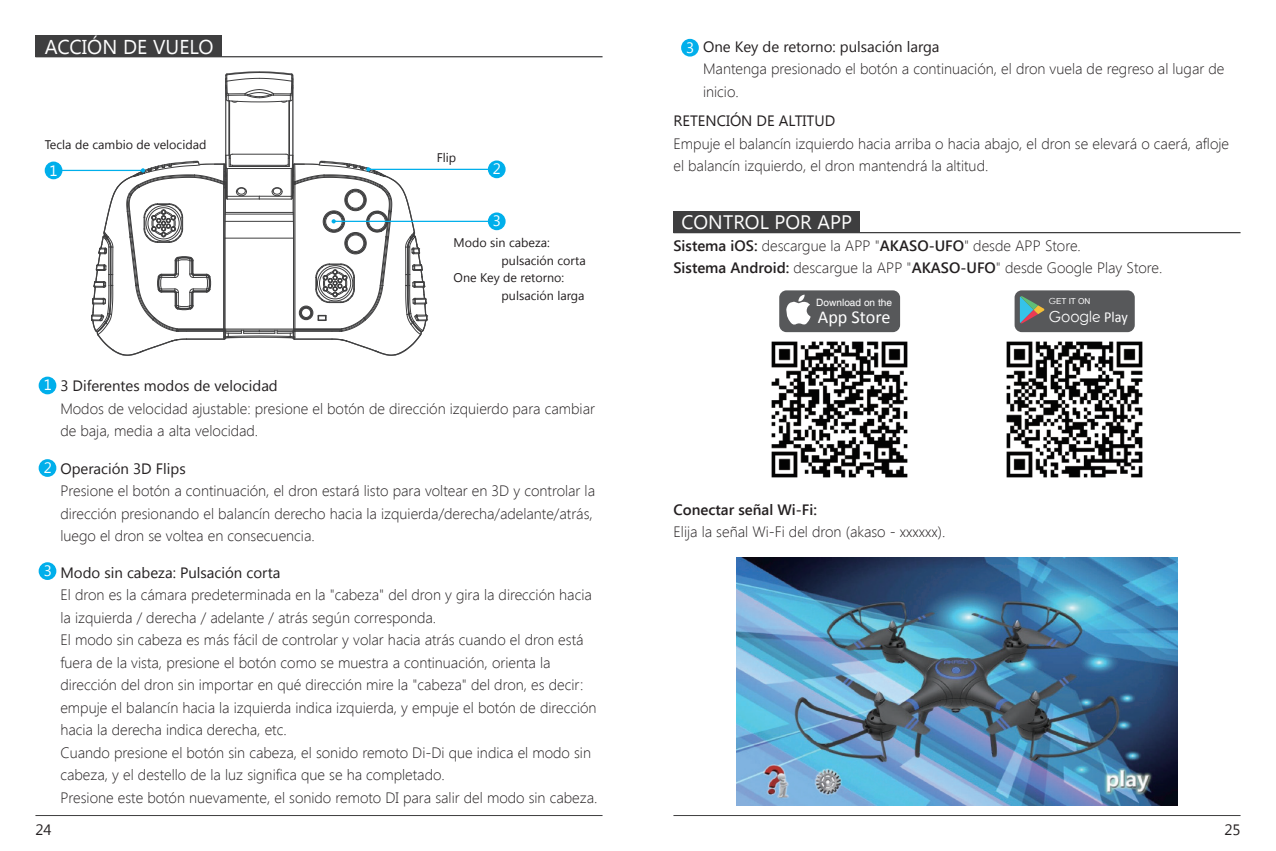
<style>
.page{position:relative;width:1276px;height:851px;background:#fff}
.page>*{position:absolute;margin:0;border:0;box-sizing:border-box;transform-origin:0 0}
.t1{font:20px "Segoe UI";letter-spacing:.005em;color:#fff}
.t2{font:19.5px "Segoe UI";letter-spacing:.005em;color:#fff}
.t3{font:18.25px "Calibri";color:#fff}
.t4{font:15.25px "Century Gothic";color:#fff;scale:.93 1}
.t5{font:300 15px/22.5px "Segoe UI";color:#231f20}
.t6{font:15px "Segoe UI";color:#fff}
.t7{font:15px "Segoe UI";color:#231f20}
.t8{font:12.5px "Segoe UI";color:#231f20}
.t9{font:10px "Helvetica";color:#fff}
.t10{font:8.25px "Arial";color:#fff}
.s1{font-weight:400}
.s2{font-weight:600}
.s3{font-family:"Century Gothic"}
.s4{font-family:"Montserrat Alternates"}
.s5{font-family:"Calibri"}
</style>
<div class="page">
<div style="left:39px;top:376px;width:17px;height:18px;background:#00afeb;border-radius:50%"></div>
<div style="left:39px;top:459px;width:17px;height:18px;background:#00afeb;border-radius:50%"></div>
<hr style="left:35px;top:56px;width:567px;height:1px;background:#3e3e3f">
<div style="left:35px;top:35px;width:187px;height:22px;background:#3e3e3f"></div>
<svg style="left:121px;top:71px;width:276px;height:285px"></svg>
<hr style="left:54px;top:170px;width:88px;height:1px;background:#00afeb">
<div style="left:45px;top:161px;width:17px;height:18px;background:#00afeb;border-radius:50%"></div>
<hr style="left:368px;top:169px;width:128px;height:1px;background:#00afeb">
<div style="left:488px;top:160px;width:17px;height:18px;background:#00afeb;border-radius:50%"></div>
<svg style="left:91px;top:154px;width:337px;height:201px"></svg>
<hr style="left:334px;top:221px;width:159px;height:1px;background:#00afeb">
<div style="left:488px;top:212px;width:17px;height:18px;background:#00afeb;border-radius:50%"></div>
<div style="left:39px;top:562px;width:17px;height:18px;background:#00afeb;border-radius:50%"></div>
<div style="left:681px;top:39px;width:18px;height:18px;background:#00afeb;border-radius:50%"></div>
<hr style="left:673px;top:232px;width:567px;height:1px;background:#3e3e3f">
<div style="left:673px;top:211px;width:187px;height:21px;background:#3e3e3f"></div>
<div style="left:779px;top:290px;width:121px;height:42px;background:#57585a;border-radius:7px"></div>
<svg style="left:786px;top:294px;width:24px;height:31px"></svg>
<div style="left:1014px;top:290px;width:120px;height:42px;background:#57585a;border-radius:7px"></div>
<svg style="left:1019px;top:296px;width:26px;height:28px"></svg>
<img style="left:1006px;top:341px;width:137px;height:137px">
<img style="left:771px;top:341px;width:137px;height:137px">
<img style="left:736px;top:557px;width:442px;height:248px">
<hr style="left:35px;top:815px;width:567px;height:1px;background:#3e3e3f">
<hr style="left:673px;top:815px;width:567px;height:1px;background:#3e3e3f">
<p class="t1" style="left:45px;top:33px;width:170px">ACCIÓN DE VUELO</p>
<p class="t8" style="left:45px;top:136px;width:163px">Tecla de cambio de velocidad</p>
<p class="t6" style="left:50px;top:160px;width:10px">1</p>
<p class="t6" style="left:493px;top:159px;width:10px">2</p>
<p class="t8" style="left:437px;top:149px;width:21px">Flip</p>
<p class="t6" style="left:493px;top:211px;width:10px">3</p>
<p class="t8" style="left:453px;top:234px;width:98px">Modo sin cabeza:</p>
<p class="t8" style="left:501px;top:252px;width:86px">pulsación corta</p>
<p class="t8" style="left:453px;top:269px;width:112px">One Key de retorno:</p>
<p class="t8" style="left:501px;top:287px;width:85px">pulsación larga</p>
<p class="t6" style="left:44px;top:374px;width:10px">1</p>
<p class="t5" style="left:60px;top:374px;width:536px"><span class="s1">3 Diferentes modos de velocidad<br></span>Modos de velocidad ajustable: presione el botón de dirección izquierdo para cambiar de baja, media a alta velocidad.</p>
<p class="t6" style="left:44px;top:457px;width:10px">2</p>
<p class="t5" style="left:60px;top:456px;width:536px"><span class="s1">Operación 3D Flips<br></span>Presione el botón a continuación, el dron estará listo para voltear en 3D y controlar la dirección presionando el balancín derecho hacia la izquierda/derecha/adelante/atrás, luego el dron se voltea en consecuencia.</p>
<p class="t6" style="left:44px;top:560px;width:10px">3</p>
<p class="t5" style="left:60px;top:560px;width:538px"><span class="s1">Modo sin cabeza: Pulsación corta<br></span>El dron es la cámara predeterminada en la "cabeza" del dron y gira la dirección hacia la izquierda / derecha / adelante / atrás según corresponda.<br>El modo sin cabeza es más fácil de controlar y volar hacia atrás cuando el dron está fuera de la vista, presione el botón como se muestra a continuación, orienta la dirección del dron sin importar en qué dirección mire la "cabeza" del dron, es decir: empuje el balancín hacia la izquierda indica izquierda, y empuje el botón de dirección hacia la derecha indica derecha, etc.<br>Cuando presione el botón sin cabeza, el sonido remoto Di-Di que indica el modo sin cabeza, y el destello de la luz significa que se ha completado.<br>Presione este botón nuevamente, el sonido remoto DI para salir del modo sin cabeza.</p>
<p class="t5" style="left:703px;top:35px;width:523px"><span class="s1">One Key de retorno: pulsación larga<br></span>Mantenga presionado el botón a continuación, el dron vuela de regreso al lugar de inicio.</p>
<p class="t5" style="left:673px;top:109px;width:557px"><span class="s1">RETENCIÓN DE ALTITUD<br></span>Empuje el balancín izquierdo hacia arriba o hacia abajo, el dron se elevará o caerá, afloje el balancín izquierdo, el dron mantendrá la altitud.</p>
<p class="t6" style="left:686px;top:37px;width:10px">3</p>
<p class="t2" style="left:681px;top:209px;width:172px">CONTROL POR APP</p>
<p class="t5" style="left:673px;top:233px;width:490px"><span class="s2">Sistema iOS:</span> descargue la APP "<span class="s2">AKASO-UFO</span>" desde APP Store.<br><span class="s2">Sistema Android:</span> descargue la APP "<span class="s2">AKASO-UFO</span>" desde Google Play Store.</p>
<p class="t9" style="left:816px;top:297px;width:77px">Download on the</p>
<p class="t3" style="left:818px;top:305px;width:74px">App Store</p>
<p class="t10" style="left:1048px;top:295px;width:43px"><span class="s3">G</span>ET IT ON</p>
<p class="t4" style="left:1048px;top:306px;width:86px">Googl<span class="s4">e</span> <span class="s5">Play</span></p>
<p class="t5" style="left:673px;top:497px;width:273px"><span class="s2">Conectar señal Wi-Fi:<br></span>Elija la señal Wi-Fi del dron (akaso - xxxxxx).</p>
<p class="t7" style="left:35px;top:819px;width:18px">24</p>
<p class="t7" style="left:1224px;top:819px;width:18px">25</p>
</div>
